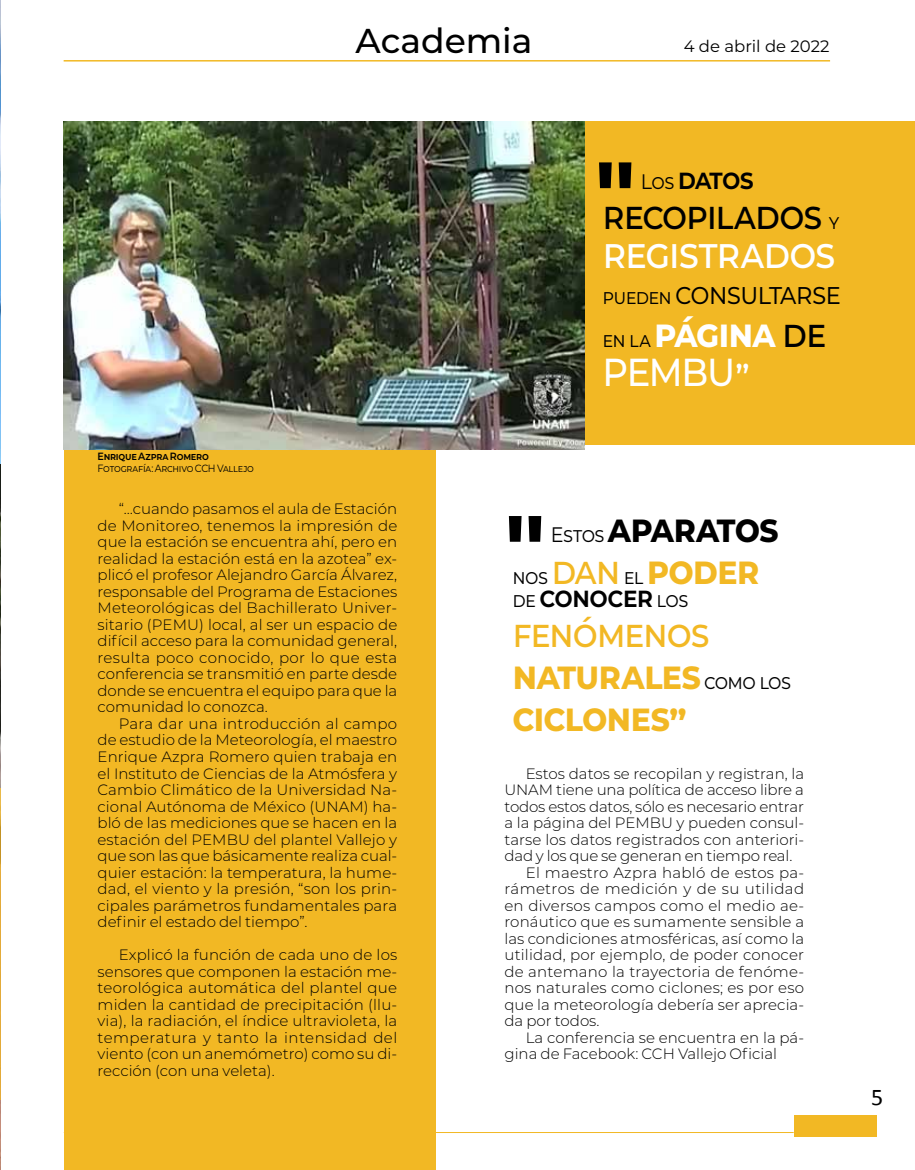
<style>
.page{position:relative;width:915px;height:1170px;background:#fff}
.page>*{position:absolute;margin:0;border:0;box-sizing:border-box;transform-origin:0 0}
.t1{font:700 105px "Montserrat";color:#000;scale:.91 1}
.t2{font:500 42px "Montserrat";letter-spacing:-.03em;color:#fff;scale:.91 1}
.t3{font:700 39px/42px "Montserrat";letter-spacing:-.03em;color:#f2b824;scale:.91 1}
.t4{font:700 39px/39px "Montserrat";letter-spacing:-.035em;color:#fff;scale:.91 1}
.t5{font:700 39px "Montserrat";letter-spacing:-.025em;color:#000;scale:.91 1}
.t6{font:500 39px "Montserrat";letter-spacing:-.035em;color:#000;scale:.91 1}
.t7{font:500 34.5px "Montserrat";color:#000}
.t8{font:30px "Montserrat";letter-spacing:-.035em;color:#000;scale:.91 1}
.t9{font:600 28.5px "Montserrat";letter-spacing:-.03em;color:#000;scale:.91 1}
.t10{font:24px "Calibri";color:#000}
.t11{font:21px "Montserrat";color:#000;scale:.91 1}
.t12{font:16.5px "Montserrat";color:#000}
.t13{font:300 15px/16.5px "Montserrat";color:#000;text-align:justify}
.t14{font:300 15px "Montserrat";letter-spacing:.025em;color:#000}
.t15{font:300 15px "Montserrat";letter-spacing:.02em;color:#000}
.t16{font:10.5px "Montserrat";letter-spacing:-.025em;color:#000;scale:.91 1}
.t17{font:600 10.5px "Montserrat";letter-spacing:-.025em;color:#000;scale:.91 1}
.s1{font-weight:400;font-size:21px}
.s2{font-size:21px}
.s3{font-weight:400;font-size:21px;color:#000}
.s4{font-weight:500;color:#000}
.s5{font-weight:500}
.s6{font-weight:500;font-size:39px;color:#f2b824}
.s7{font-weight:700;font-size:39px;color:#f2b824}
</style>
<div class="page">
<hr style="left:64px;top:60px;width:765px;height:2px;background:#f2b824">
<hr style="left:64px;top:1131px;width:729px;height:1px;background:#f2b824">
<div style="left:794px;top:1115px;width:82px;height:21px;background:#f2b824"></div>
<div style="left:64px;top:449px;width:371px;height:720px;background:#f2b824"></div>
<div style="left:584px;top:121px;width:330px;height:323px;background:#f2b824"></div>
<img style="left:0;top:0;width:1px;height:1169px">
<hr style="left:0;top:784px;width:1px;height:315px;background:#f2b824">
<img style="left:0;top:464px;width:1px;height:323px">
<img style="left:64px;top:121px;width:520px;height:328px">
<h3 class="t7" style="left:355px;top:17px;width:178px">Academia</h3>
<p class="t12" style="left:683px;top:35px;width:147px">4 de abril de 2022</p>
<p class="t17" style="left:97px;top:448px;width:124px">Enrique Azpra Romero</p>
<p class="t16" style="left:97px;top:461px;width:173px">Fotografía: Archivo CCH Vallejo</p>
<p class="t13" style="left:97px;top:500px;width:301px;text-indent:21px">“…cuando pasamos el aula de Estación de Monitoreo, tenemos la impresión de que la estación se encuentra ahí, pero en realidad la estación está en la azotea” ex&shy;plicó el profesor Alejandro García Álvarez, responsable del Programa de Estaciones Meteorológicas del Bachillerato Univer&shy;sitario (PEMU) local, al ser un espacio de difícil acceso para la comunidad general, resulta poco conocido, por lo que esta conferencia se transmitió en parte desde donde se encuentra el equipo para que la comunidad lo conozca.</p>
<p class="t13" style="left:97px;top:714px;width:301px;text-indent:21px">Para dar una introducción al campo de estudio de la Meteorología, el maestro Enrique Azpra Romero quien trabaja en el Instituto de Ciencias de la Atmósfera y Cambio Climático de la Universidad Na&shy;cional Autónoma de México (UNAM) ha&shy;bló de las mediciones que se hacen en la estación del PEMBU del plantel Vallejo y que son las que básicamente realiza cual&shy;quier estación: la temperatura, la hume&shy;dad, el viento y la presión, “son los prin&shy;cipales parámetros fundamentales para definir el estado del tiempo”.</p>
<p class="t13" style="left:97px;top:945px;width:301px;text-indent:21px">Explicó la función de cada uno de los sensores que componen la estación me&shy;teorológica automática del plantel que miden la cantidad de precipitación (llu&shy;via), la radiación, el índice ultravioleta, la temperatura y tanto la intensidad del viento (con un anemómetro) como su di&shy;rección (con una veleta).</p>
<h1 class="t1" style="left:594px;top:110px;width:47px">"</h1>
<h3 class="t9" style="left:640px;top:158px;width:126px"><span class="s1">Los</span> datos</h3>
<h3 class="t6" style="left:602px;top:188px;width:262px">recopilados <span class="s1">y</span></h3>
<h2 class="t2" style="left:602px;top:224px;width:257px">registrados</h2>
<h3 class="t8" style="left:602px;top:273px;width:263px"><span class="s2">pueden</span> consultarse</h3>
<h3 class="t4" style="left:602px;top:311px;width:247px"><span class="s3">en la</span> página <span class="s4">de<br></span><span class="s5">PEMBU”</span></h3>
<h1 class="t1" style="left:504px;top:463px;width:47px">"</h1>
<h3 class="t5" style="left:550px;top:500px;width:252px"><span class="s1">Estos</span> aparatos</h3>
<h3 class="t11" style="left:512px;top:562px;width:273px">nos <span class="s6">dan</span> el <span class="s7">poder</span></h3>
<h3 class="t9" style="left:512px;top:577px;width:195px"><span class="s1">de</span> conocer <span class="s1">los</span></h3>
<h3 class="t3" style="left:512px;top:609px;width:308px"><span class="s5">fenómenos </span>naturales <span class="s3">como los </span>ciclones”</h3>
<p class="t13" style="left:525px;top:764px;width:280px">Estos datos se recopilan y registran, la</p>
<p class="t13" style="left:504px;top:780px;width:301px">UNAM tiene una política de acceso libre a</p>
<p class="t13" style="left:504px;top:797px;width:301px">todos estos datos, sólo es necesario entrar</p>
<p class="t13" style="left:504px;top:813px;width:301px">a la página del PEMBU y pueden consul-</p>
<p class="t13" style="left:504px;top:830px;width:301px">tarse los datos registrados con anteriori-</p>
<p class="t13" style="left:504px;top:846px;width:289px">dad y los que se generan en tiempo real.</p>
<p class="t15" style="left:525px;top:862px;width:280px">El maestro Azpra habló de estos pa-</p>
<p class="t14" style="left:504px;top:878px;width:301px">rámetros de medición y de su utilidad</p>
<p class="t13" style="left:504px;top:896px;width:301px">en diversos campos como el medio ae-</p>
<p class="t13" style="left:504px;top:912px;width:301px">ronáutico que es sumamente sensible a</p>
<p class="t13" style="left:504px;top:929px;width:301px">las condiciones atmosféricas, así como la</p>
<p class="t13" style="left:504px;top:945px;width:301px">utilidad, por ejemplo, de poder conocer</p>
<p class="t13" style="left:504px;top:962px;width:301px">de antemano la trayectoria de fenóme-</p>
<p class="t13" style="left:504px;top:978px;width:301px">nos naturales como ciclones; es por eso</p>
<p class="t13" style="left:504px;top:995px;width:301px">que la meteorología debería ser aprecia-</p>
<p class="t13" style="left:504px;top:1011px;width:96px">da por todos.</p>
<p class="t13" style="left:525px;top:1028px;width:280px">La conferencia se encuentra en la pá-</p>
<p class="t13" style="left:504px;top:1044px;width:274px">gina de Facebook: CCH Vallejo Oficial</p>
<h3 class="t10" style="left:871px;top:1081px;width:14px">5</h3>
</div>
